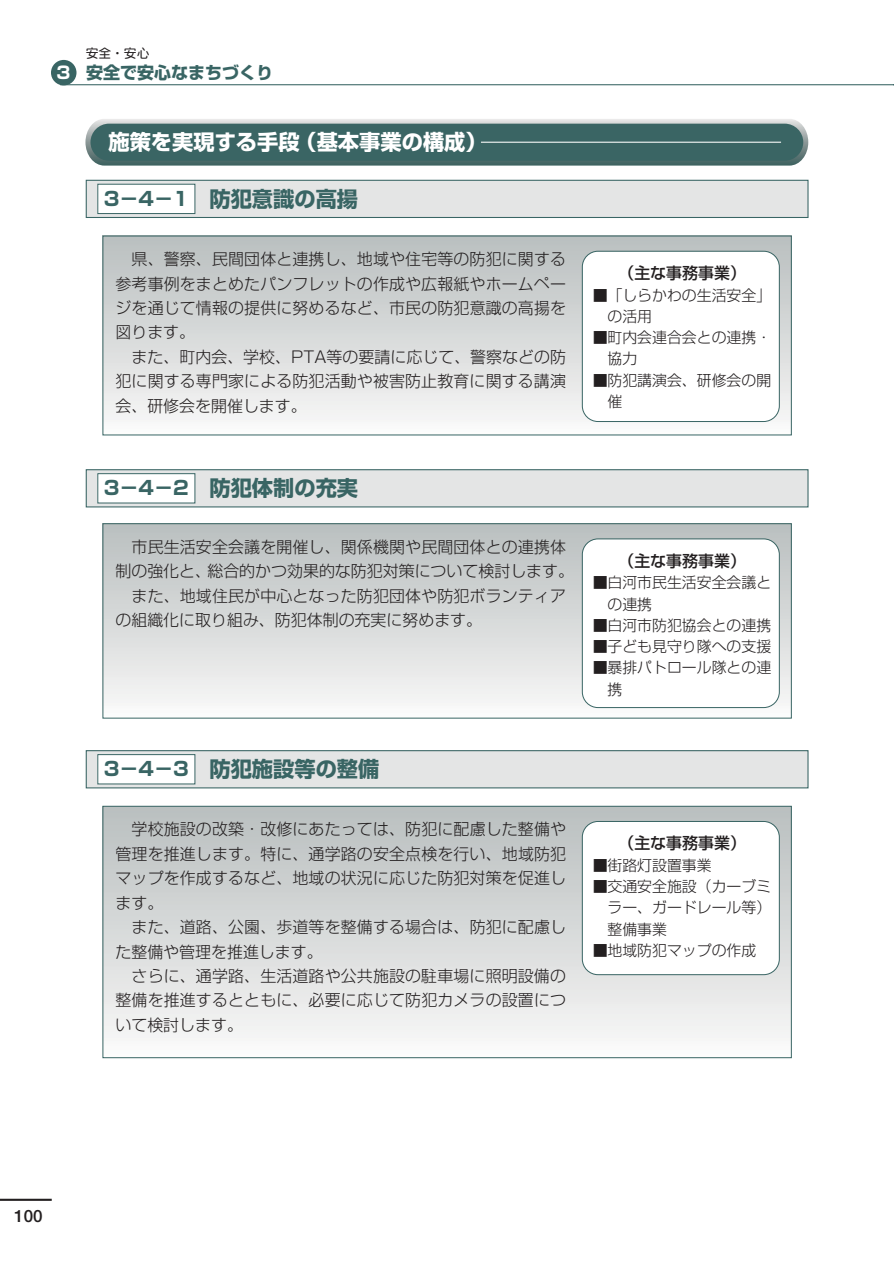
<style>
.page{position:relative;width:894px;height:1263px;background:#fff}
.page>*{position:absolute;margin:0;border:0;box-sizing:border-box;transform-origin:0 0}
.t1{font:700 21.3px "Shin Go";color:#396564}
.t2{font:700 21.3px "Shin Go";color:#fff}
.t3{font:700 16.95px "Shin Go";color:#396564}
.t4{font:700 16.95px "Futo Go B101";color:#231f20}
.t5{font:300 15.9px "Shin Go";letter-spacing:.01em;color:#231f20}
.t6{font:500 15.9px "Shin Go";color:#231f20}
.t7{font:300 14.85px/21.3px "Shin Go";color:#231f20}
.t8{font:12.75px "NIS R4";color:#231f20}
.s1{color:#fff}
.s2{font-size:19.2px}
</style>
<div class="page">
<hr style="left:0;top:1199px;width:52px;height:2px;background:#231f20">
<div style="left:103px;top:806px;width:689px;height:252px;background:linear-gradient(to bottom,#b8bdbd,#faf9f9)"></div>
<div style="left:103px;top:806px;width:689px;height:252px;border:1px solid #396564"></div>
<div style="left:103px;top:524px;width:689px;height:194px;background:linear-gradient(to bottom,#b7bdbd,#f9f8f8)"></div>
<div style="left:103px;top:236px;width:689px;height:199px;background:linear-gradient(to bottom,#b8bdbd,#f9f9f9)"></div>
<div style="left:103px;top:236px;width:689px;height:199px;border:1px solid #396564"></div>
<svg style="left:85px;top:119px;width:723px;height:47px;background:#98a9a8"></svg>
<div style="left:90px;top:124px;width:713px;height:37px;background:#3a6564;border-radius:19px"></div>
<hr style="left:481px;top:142px;width:300px;height:1px;background:#fff">
<div style="left:51px;top:60px;width:25px;height:25px;background:#396564;border-radius:50%"></div>
<hr style="left:60px;top:84px;width:834px;height:1px;background:#396564">
<div style="left:583px;top:251px;width:196px;height:170px;background:#fff;border-radius:16px"></div>
<div style="left:582px;top:251px;width:198px;height:171px;border:1px solid #396564;border-radius:16px"></div>
<div style="left:583px;top:539px;width:196px;height:168px;background:#fff;border-radius:16px"></div>
<div style="left:582px;top:539px;width:198px;height:169px;border:1px solid #396564;border-radius:16px"></div>
<div style="left:583px;top:822px;width:196px;height:152px;background:#fff;border-radius:16px"></div>
<div style="left:582px;top:821px;width:198px;height:154px;border:1px solid #396564;border-radius:16px"></div>
<div style="left:86px;top:180px;width:722px;height:37px;background:#e4e5e5"></div>
<div style="left:86px;top:180px;width:723px;height:38px;border:1px solid #396564"></div>
<div style="left:98px;top:184px;width:97px;height:30px;background:#fff"></div>
<div style="left:98px;top:184px;width:97px;height:30px;border:1px solid #396564"></div>
<div style="left:86px;top:470px;width:722px;height:37px;background:#e4e5e5"></div>
<div style="left:86px;top:469px;width:723px;height:38px;border:1px solid #396564"></div>
<div style="left:98px;top:474px;width:97px;height:29px;background:#fff"></div>
<div style="left:98px;top:473px;width:97px;height:30px;border:1px solid #396564"></div>
<div style="left:86px;top:751px;width:722px;height:37px;background:#e4e5e5"></div>
<div style="left:86px;top:750px;width:723px;height:38px;border:1px solid #396564"></div>
<div style="left:98px;top:755px;width:97px;height:29px;background:#fff"></div>
<div style="left:98px;top:754px;width:97px;height:30px;border:1px solid #396564"></div>
<p class="t8" style="left:86px;top:49px;width:65px">安全・安心</p>
<p class="t3" style="left:56px;top:66px;width:218px"><span class="s1">3</span> 安全で安心なまちづくり</p>
<p class="t2" style="left:108px;top:134px;width:380px">施策を実現する手段（基本事業の構成）</p>
<p class="t1" style="left:104px;top:191px;width:256px"><span class="s2">3－4－1</span> 防犯意識の高揚</p>
<p class="t5" style="left:132px;top:253px;width:436px">県、警察、民間団体と連携し、地域や住宅等の防犯に関する</p>
<p class="t5" style="left:115px;top:278px;width:452px">参考事例をまとめたパンフレットの作成や広報紙やホームペー</p>
<p class="t5" style="left:115px;top:302px;width:452px">ジを通じて情報の提供に努めるなど、市民の防犯意識の高揚を</p>
<p class="t5" style="left:115px;top:327px;width:81px">図ります。</p>
<p class="t5" style="left:131px;top:351px;width:436px">また、町内会、学校、PTA等の要請に応じて、警察などの防</p>
<p class="t5" style="left:115px;top:375px;width:452px">犯に関する専門家による防犯活動や被害防止教育に関する講演</p>
<p class="t5" style="left:115px;top:400px;width:193px">会、研修会を開催します。</p>
<p class="t1" style="left:104px;top:480px;width:256px"><span class="s2">3－4－2</span> 防犯体制の充実</p>
<p class="t5" style="left:132px;top:541px;width:436px">市民生活安全会議を開催し、関係機関や民間団体との連携体</p>
<p class="t5" style="left:115px;top:565px;width:460px">制の強化と、総合的かつ効果的な防犯対策について検討します。</p>
<p class="t5" style="left:132px;top:590px;width:436px">また、地域住民が中心となった防犯団体や防犯ボランティア</p>
<p class="t5" style="left:115px;top:614px;width:368px">の組織化に取り組み、防犯体制の充実に努めます。</p>
<p class="t1" style="left:104px;top:761px;width:277px"><span class="s2">3－4－3</span> 防犯施設等の整備</p>
<p class="t5" style="left:132px;top:823px;width:436px">学校施設の改築・改修にあたっては、防犯に配慮した整備や</p>
<p class="t5" style="left:115px;top:848px;width:452px">管理を推進します。特に、通学路の安全点検を行い、地域防犯</p>
<p class="t5" style="left:115px;top:872px;width:452px">マップを作成するなど、地域の状況に応じた防犯対策を促進し</p>
<p class="t5" style="left:115px;top:897px;width:49px">ます。</p>
<p class="t5" style="left:132px;top:921px;width:436px">また、道路、公園、歩道等を整備する場合は、防犯に配慮し</p>
<p class="t5" style="left:115px;top:946px;width:209px">た整備や管理を推進します。</p>
<p class="t5" style="left:132px;top:970px;width:436px">さらに、通学路、生活道路や公共施設の駐車場に照明設備の</p>
<p class="t5" style="left:115px;top:995px;width:452px">整備を推進するとともに、必要に応じて防犯カメラの設置につ</p>
<p class="t5" style="left:115px;top:1019px;width:129px">いて検討します。</p>
<p class="t6" style="left:618px;top:267px;width:129px">（主な事務事業）</p>
<p class="t7" style="left:608px;top:286px;width:165px;text-indent:-15px">■「しらかわの生活安全」の活用</p>
<p class="t7" style="left:608px;top:329px;width:165px;text-indent:-15px">■町内会連合会との連携・協力</p>
<p class="t7" style="left:608px;top:371px;width:165px;text-indent:-15px">■防犯講演会、研修会の開催</p>
<p class="t6" style="left:618px;top:555px;width:129px">（主な事務事業）</p>
<p class="t7" style="left:608px;top:574px;width:165px;text-indent:-15px">■白河市民生活安全会議との連携</p>
<p class="t7" style="left:593px;top:617px;width:180px">■白河市防犯協会との連携</p>
<p class="t7" style="left:593px;top:638px;width:180px">■子ども見守り隊への支援</p>
<p class="t7" style="left:608px;top:659px;width:165px;text-indent:-15px">■暴排パトロール隊との連携</p>
<p class="t6" style="left:618px;top:838px;width:129px">（主な事務事業）</p>
<p class="t7" style="left:593px;top:857px;width:121px">■街路灯設置事業</p>
<p class="t7" style="left:608px;top:878px;width:165px;text-align:justify;text-indent:-15px">■交通安全施設（カーブミラー、ガードレール等）整備事業</p>
<p class="t7" style="left:593px;top:942px;width:165px">■地域防犯マップの作成</p>
<p class="t4" style="left:14px;top:1209px;width:30px">100</p>
</div>
